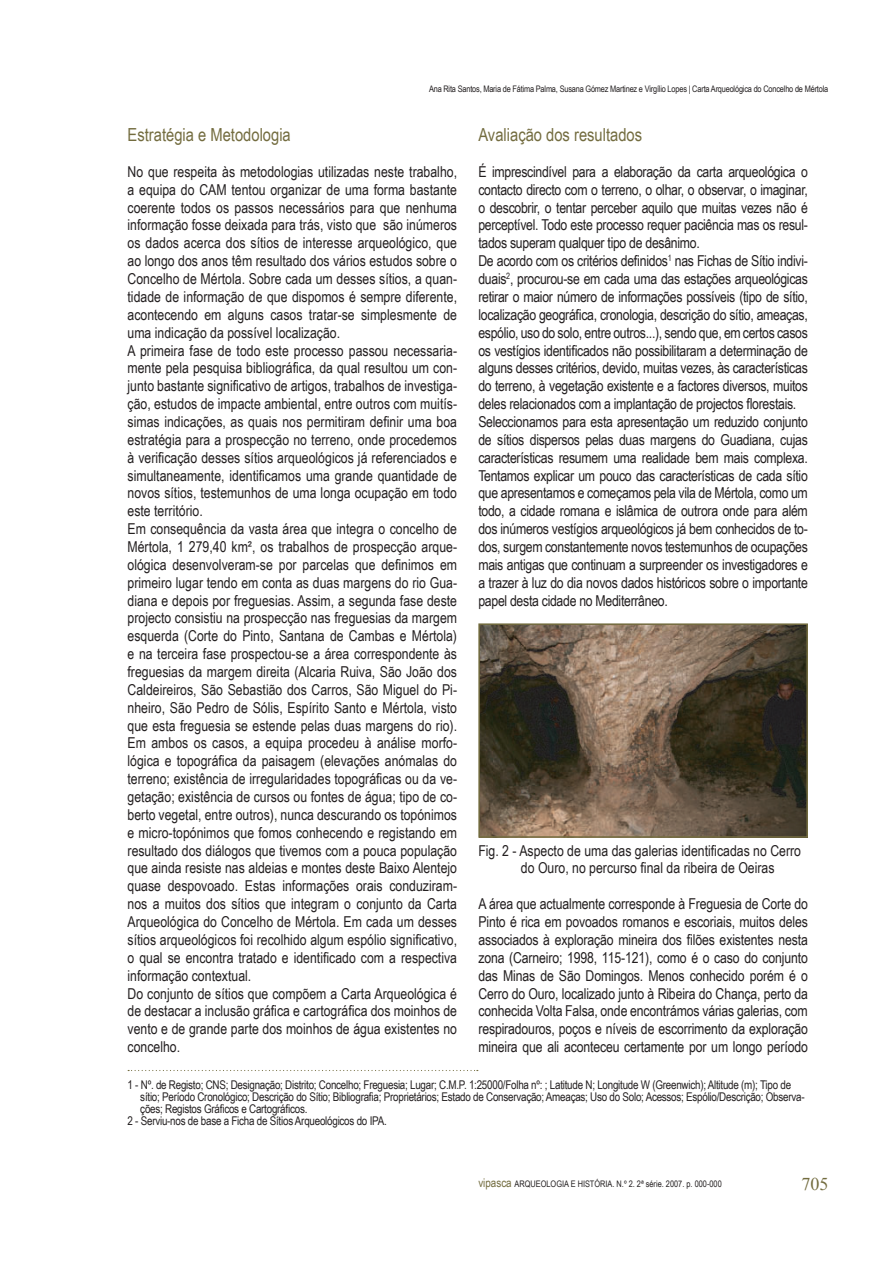
<style>
.page{position:relative;width:893px;height:1263px;background:#fff}
.page>*{position:absolute;margin:0;border:0;box-sizing:border-box;transform-origin:0 0}
.t1{font:18px "Arial Narrow";color:#736c3f}
.t2{font:18px "Times New Roman";color:#736c3f}
.Legenda{font:15px/17.9px "Arial Narrow";color:#231f20;text-align:justify}
.t3{font:12px/12px "Arial Narrow";letter-spacing:-.02em;color:#231f20}
.t4{font:9px "Arial Narrow";letter-spacing:-.02em;color:#231f20}
.t5{font:9px "Arial Narrow";color:#231f20}
.s1{font-size:12px;color:#736c3f}
</style>
<div class="page">
<svg style="left:128px;top:1070px;width:350px;height:1px"></svg>
<img style="left:481px;top:626px;width:324px;height:209px">
<div style="left:478px;top:623px;width:330px;height:215px;border:2px solid #736c3f"></div>
<p class="t4" style="left:429px;top:82px;width:401px">Ana Rita Santos, Maria de Fátima Palma, Susana Gómez Martinez e Virgílio Lopes | Carta Arqueológica do Concelho de Mértola</p>
<p class="t1" style="left:128px;top:122px;width:165px">Estratégia e Metodologia</p>
<p class="Legenda" style="left:128px;top:162px;width:331px">No que respeita às metodologias utilizadas neste trabalho, a equipa do CAM tentou organizar de uma forma bastante coerente todos os passos necessários para que nenhuma informação fosse deixada para trás, visto que são inúmeros os dados acerca dos sítios de interesse arqueológico, que ao longo dos anos têm resultado dos vários estudos sobre o Concelho de Mértola. Sobre cada um desses sítios, a quan&shy;tidade de informação de que dispomos é sempre diferente, acontecendo em alguns casos tratar-se simplesmente de uma indicação da possível localização.</p>
<p class="Legenda" style="left:128px;top:341px;width:331px">A primeira fase de todo este processo passou necessaria&shy;mente pela pesquisa bibliográfica, da qual resultou um con&shy;junto bastante significativo de artigos, trabalhos de investiga&shy;ção, estudos de impacte ambiental, entre outros com muitís&shy;simas indicações, as quais nos permitiram definir uma boa estratégia para a prospecção no terreno, onde procedemos à verificação desses sítios arqueológicos já referenciados e simultaneamente, identificamos uma grande quantidade de novos sítios, testemunhos de uma longa ocupação em todo este território.</p>
<p class="Legenda" style="left:128px;top:519px;width:331px">Em consequência da vasta área que integra o concelho de Mértola, 1 279,40 km², os trabalhos de prospecção arque&shy;ológica desenvolveram-se por parcelas que definimos em primeiro lugar tendo em conta as duas margens do rio Gua&shy;diana e depois por freguesias. Assim, a segunda fase deste projecto consistiu na prospecção nas freguesias da margem esquerda (Corte do Pinto, Santana de Cambas e Mértola) e na terceira fase prospectou-se a área correspondente às freguesias da margem direita (Alcaria Ruiva, São João dos Caldeireiros, São Sebastião dos Carros, São Miguel do Pi&shy;nheiro, São Pedro de Sólis, Espírito Santo e Mértola, visto que esta freguesia se estende pelas duas margens do rio).<br>Em ambos os casos, a equipa procedeu à análise morfo&shy;lógica e topográfica da paisagem (elevações anómalas do terreno; existência de irregularidades topográficas ou da ve&shy;getação; existência de cursos ou fontes de água; tipo de co&shy;berto vegetal, entre outros), nunca descurando os topónimos e micro-topónimos que fomos conhecendo e registando em resultado dos diálogos que tivemos com a pouca população que ainda resiste nas aldeias e montes deste Baixo Alentejo quase despovoado. Estas informações orais conduziram&shy;nos a muitos dos sítios que integram o conjunto da Carta Arqueológica do Concelho de Mértola. Em cada um desses sítios arqueológicos foi recolhido algum espólio significativo, o qual se encontra tratado e identificado com a respectiva informação contextual.</p>
<p class="Legenda" style="left:128px;top:984px;width:331px">Do conjunto de sítios que compõem a Carta Arqueológica é de destacar a inclusão gráfica e cartográfica dos moinhos de vento e de grande parte dos moinhos de água existentes no concelho.</p>
<p class="t1" style="left:478px;top:122px;width:165px">Avaliação dos resultados</p>
<p class="Legenda" style="left:478px;top:162px;width:331px">É imprescindível para a elaboração da carta arqueológica o contacto directo com o terreno, o olhar, o observar, o imaginar, o descobrir, o tentar perceber aquilo que muitas vezes não é perceptível. Todo este processo requer paciência mas os resul&shy;tados superam qualquer tipo de desânimo.</p>
<p class="Legenda" style="left:478px;top:251px;width:331px">De acordo com os critérios definidos<sup>1</sup> nas Fichas de Sítio indivi&shy;duais<sup>2</sup>, procurou-se em cada uma das estações arqueológicas retirar o maior número de informações possíveis (tipo de sítio, localização geográfica, cronologia, descrição do sítio, ameaças, espólio, uso do solo, entre outros...), sendo que, em certos casos os vestígios identificados não possibilitaram a determinação de alguns desses critérios, devido, muitas vezes, às características do terreno, à vegetação existente e a factores diversos, muitos deles relacionados com a implantação de projectos florestais.</p>
<p class="Legenda" style="left:478px;top:412px;width:331px">Seleccionamos para esta apresentação um reduzido conjunto de sítios dispersos pelas duas margens do Guadiana, cujas características resumem uma realidade bem mais complexa.<br>Tentamos explicar um pouco das características de cada sítio que apresentamos e começamos pela vila de Mértola, como um todo, a cidade romana e islâmica de outrora onde para além dos inúmeros vestígios arqueológicos já bem conhecidos de to&shy;dos, surgem constantemente novos testemunhos de ocupações mais antigas que continuam a surpreender os investigadores e a trazer à luz do dia novos dados históricos sobre o importante papel desta cidade no Mediterrâneo.</p>
<p class="Legenda" style="left:521px;top:841px;width:282px;text-indent:-43px">Fig. 2 - Aspecto de uma das galerias identificadas no Cerro do Ouro, no percurso final da ribeira de Oeiras</p>
<p class="Legenda" style="left:478px;top:894px;width:331px">A área que actualmente corresponde à Freguesia de Corte do Pinto é rica em povoados romanos e escoriais, muitos deles associados à exploração mineira dos filões existentes nesta zona (Carneiro; 1998, 115-121), como é o caso do conjunto das Minas de São Domingos. Menos conhecido porém é o Cerro do Ouro, localizado junto à Ribeira do Chança, perto da conhecida Volta Falsa, onde encontrámos várias galerias, com respiradouros, poços e níveis de escorrimento da exploração mineira que ali aconteceu certamente por um longo período</p>
<p class="t3" style="left:140px;top:1078px;width:666px;text-indent:-13px">1 - Nº. de Registo; CNS; Designação; Distrito; Concelho; Freguesia; Lugar; C.M.P. 1:25000/Folha nº: ; Latitude N; Longitude W (Greenwich); Altitude (m); Tipo de sítio; Período Cronológico; Descrição do Sítio; Bibliografia; Proprietários; Estado de Conservação; Ameaças; Uso do Solo; Acessos; Espólio/Descrição; Observa&shy;ções; Registos Gráficos e Cartográficos.</p>
<p class="t3" style="left:128px;top:1114px;width:261px">2 - Serviu-nos de base a Ficha de Sítios Arqueológicos do IPA.</p>
<p class="t5" style="left:478px;top:1177px;width:245px"><span class="s1">vipasca</span> ARQUEOLOGIA E HISTÓRIA. N.º 2. 2ª série. 2007. p. 000-000</p>
<p class="t2" style="left:801px;top:1172px;width:28px">705</p>
</div>
